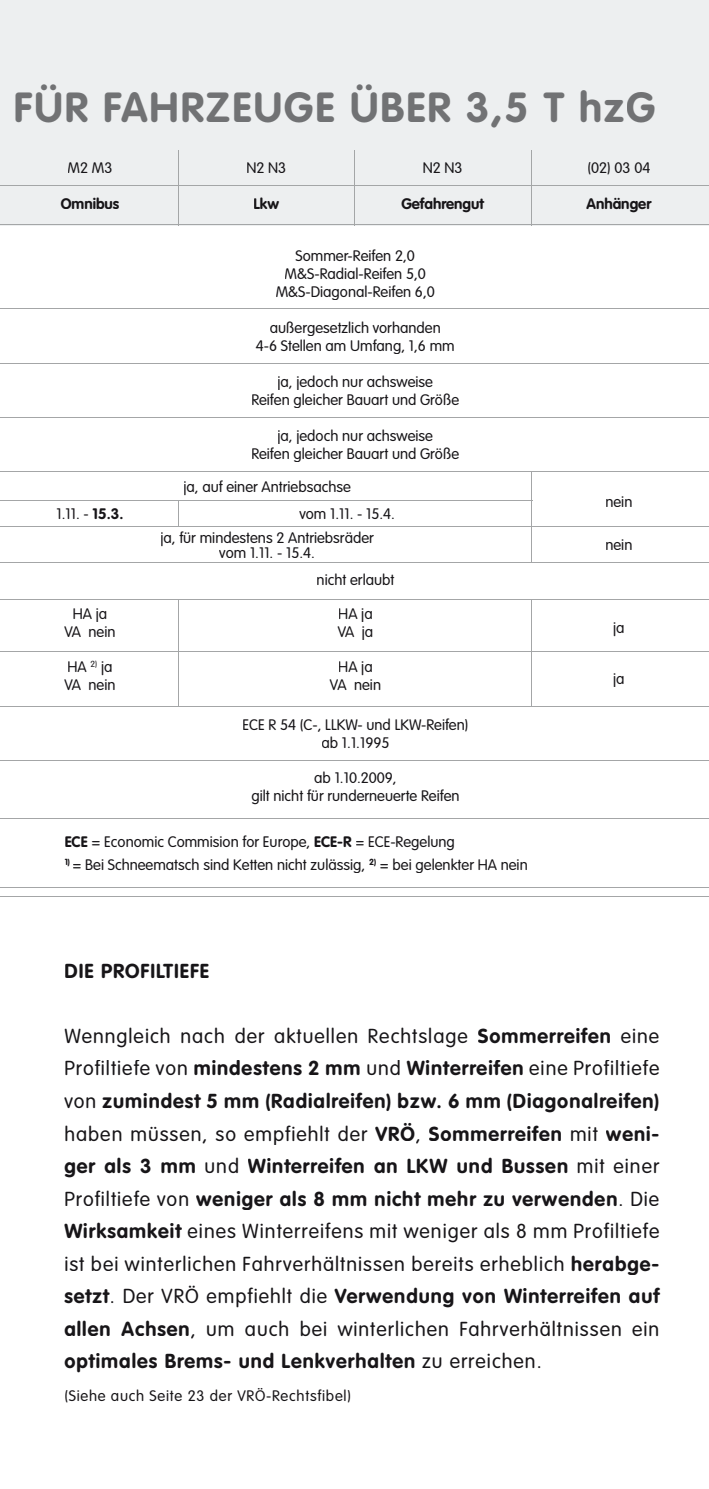
<style>
.page{position:relative;width:709px;height:1489px;background:#fff}
.page>*{position:absolute;margin:0;border:0;box-sizing:border-box;transform-origin:0 0}
.t1{font:700 41.5px "VAG Rounded";letter-spacing:.05em;color:#717274}
.t2{font:300 20px/32.5px "VAG Rounded";letter-spacing:.05em;color:#171518;text-align:justify}
.t3{font:700 20px "VAG Rounded";letter-spacing:.05em;color:#171518}
.t4{font:300 15px/18px "VAG Rounded";color:#171518;text-align:center}
.t5{font:300 15px "VAG Rounded";letter-spacing:.05em;color:#171518}
.t6{font:700 15px "VAG Rounded";color:#171518}
.s1{font-weight:700}
</style>
<div class="page">
<div style="left:0;top:0;width:709px;height:185px;background:#edeff0"></div>
<div style="left:0;top:178px;width:709px;height:47px;background:#edeff0"></div>
<hr style="left:0;top:224px;width:709px;height:1px;background:#a4a6a7">
<hr style="left:0;top:185px;width:709px;height:1px;background:#a4a6a7">
<hr style="left:0;top:308px;width:709px;height:1px;background:#a4a6a7">
<hr style="left:0;top:363px;width:709px;height:1px;background:#a4a6a7">
<hr style="left:0;top:417px;width:709px;height:1px;background:#a4a6a7">
<hr style="left:0;top:471px;width:709px;height:1px;background:#a4a6a7">
<hr style="left:0;top:500px;width:532px;height:1px;background:#a4a6a7">
<hr style="left:0;top:525px;width:709px;height:1px;background:#a4a6a7">
<hr style="left:0;top:562px;width:709px;height:1px;background:#a4a6a7">
<hr style="left:0;top:598px;width:709px;height:1px;background:#a4a6a7">
<hr style="left:0;top:651px;width:709px;height:1px;background:#a4a6a7">
<hr style="left:0;top:706px;width:709px;height:1px;background:#a4a6a7">
<hr style="left:0;top:760px;width:709px;height:1px;background:#a4a6a7">
<hr style="left:0;top:818px;width:709px;height:1px;background:#a4a6a7">
<hr style="left:0;top:887px;width:709px;height:1px;background:#a4a6a7">
<hr style="left:0;top:895px;width:709px;height:1px;background:#a4a6a7">
<hr style="left:178px;top:150px;width:1px;height:75px;background:#a4a6a7">
<svg style="left:178px;top:501px;width:1px;height:24px"></svg>
<hr style="left:178px;top:600px;width:1px;height:106px;background:#a4a6a7">
<hr style="left:354px;top:150px;width:1px;height:75px;background:#a4a6a7">
<hr style="left:531px;top:150px;width:1px;height:75px;background:#a4a6a7">
<hr style="left:531px;top:472px;width:1px;height:90px;background:#a4a6a7">
<hr style="left:531px;top:599px;width:1px;height:107px;background:#a4a6a7">
<h1 class="t1" style="left:14px;top:83px;width:643px">FÜR FAHRZEUGE ÜBER 3,5 T hzG</h1>
<p class="t4" style="left:68px;top:158px;width:46px">M2 M3</p>
<p class="t4" style="left:246px;top:158px;width:41px">N2 N3</p>
<p class="t4" style="left:423px;top:158px;width:41px">N2 N3</p>
<p class="t4" style="left:587px;top:158px;width:64px">(02) 03 04</p>
<p class="t6" style="left:61px;top:195px;width:60px">Omnibus</p>
<p class="t6" style="left:253px;top:195px;width:27px">Lkw</p>
<p class="t6" style="left:401px;top:195px;width:84px">Gefahrengut</p>
<p class="t6" style="left:586px;top:195px;width:66px">Anhänger</p>
<p class="t4" style="left:56px;top:505px;width:68px">1.11. - <span class="s1">15.3.</span></p>
<p class="t4" style="left:276px;top:246px;width:161px">Sommer-Reifen 2,0<br>M&amp;S-Radial-Reifen 5,0<br>M&amp;S-Diagonal-Reifen 6,0</p>
<p class="t4" style="left:256px;top:318px;width:200px">außergesetzlich vorhanden<br>4-6 Stellen am Umfang, 1,6 mm</p>
<p class="t4" style="left:251px;top:372px;width:209px">ja, jedoch nur achsweise<br>Reifen gleicher Bauart und Größe</p>
<p class="t4" style="left:251px;top:426px;width:209px">ja, jedoch nur achsweise<br>Reifen gleicher Bauart und Größe</p>
<p class="t4" style="left:183px;top:478px;width:169px">ja, auf einer Antriebsachse</p>
<p class="t4" style="left:160px;top:530px;width:215px;line-height:15px">ja, für mindestens 2 Antriebsräder vom 1.11. - 15.4.</p>
<p class="t4" style="left:316px;top:571px;width:79px">nicht erlaubt</p>
<p class="t4" style="left:299px;top:505px;width:97px">vom 1.11. - 15.4.</p>
<p class="t4" style="left:64px;top:604px;width:53px">HA ja<br>VA nein</p>
<p class="t4" style="left:338px;top:604px;width:37px;text-align:left">HA ja<br>VA ja</p>
<p class="t4" style="left:330px;top:658px;width:53px">HA ja<br>VA nein</p>
<p class="t4" style="left:64px;top:658px;width:53px;text-align:left">HA <sup>2)</sup> ja<br>VA nein</p>
<p class="t4" style="left:242px;top:716px;width:227px">ECE R 54 (C-, LLKW- und LKW-Reifen) ab 1.1.1995</p>
<p class="t4" style="left:251px;top:768px;width:210px">ab 1.10.2009,<br>gilt nicht für runderneuerte Reifen</p>
<p class="t4" style="left:65px;top:832px;width:392px"><span class="s1">ECE</span> = Economic Commision for Europe, <span class="s1">ECE-R</span> = ECE-Regelung</p>
<p class="t4" style="left:65px;top:855px;width:464px"><sup>1)</sup> = Bei Schneematsch sind Ketten nicht zulässig, <sup>2)</sup> = bei gelenkter HA nein</p>
<h2 class="t3" style="left:64px;top:959px;width:146px">DIE PROFILTIEFE</h2>
<p class="t4" style="left:605px;top:492px;width:29px">nein</p>
<p class="t4" style="left:605px;top:535px;width:29px">nein</p>
<p class="t4" style="left:613px;top:619px;width:13px">ja</p>
<p class="t4" style="left:613px;top:669px;width:13px">ja</p>
<p class="t2" style="left:64px;top:1019px;width:596px">Wenngleich nach der aktuellen Rechtslage <span class="s1">Sommerreifen</span> eine Profiltiefe von <span class="s1">mindestens 2 mm</span> und <span class="s1">Winterreifen</span> eine Profiltiefe von <span class="s1">zumindest 5 mm (Radialreifen) bzw. 6 mm (Diagonalreifen) </span>haben müssen, so empfiehlt der <span class="s1">VRÖ</span>, <span class="s1">Sommerreifen</span> mit <span class="s1">weni&shy;ger als 3 mm</span> und <span class="s1">Winterreifen an LKW und Bussen</span> mit einer Profiltiefe von <span class="s1">weniger als 8 mm nicht mehr zu verwenden</span>. Die <span class="s1">Wirksamkeit</span> eines Winterreifens mit weniger als 8 mm Profiltiefe ist bei winterlichen Fahrverhältnissen bereits erheblich <span class="s1">herabge&shy;setzt</span>. Der VRÖ empfiehlt die <span class="s1">Verwendung von Winterreifen auf allen Achsen</span>, um auch bei winterlichen Fahrverhältnissen ein <span class="s1">optimales Brems- und Lenkverhalten</span> zu erreichen.</p>
<p class="t5" style="left:64px;top:1386px;width:288px">(Siehe auch Seite 23 der VRÖ-Rechtsfibel)</p>
</div>
